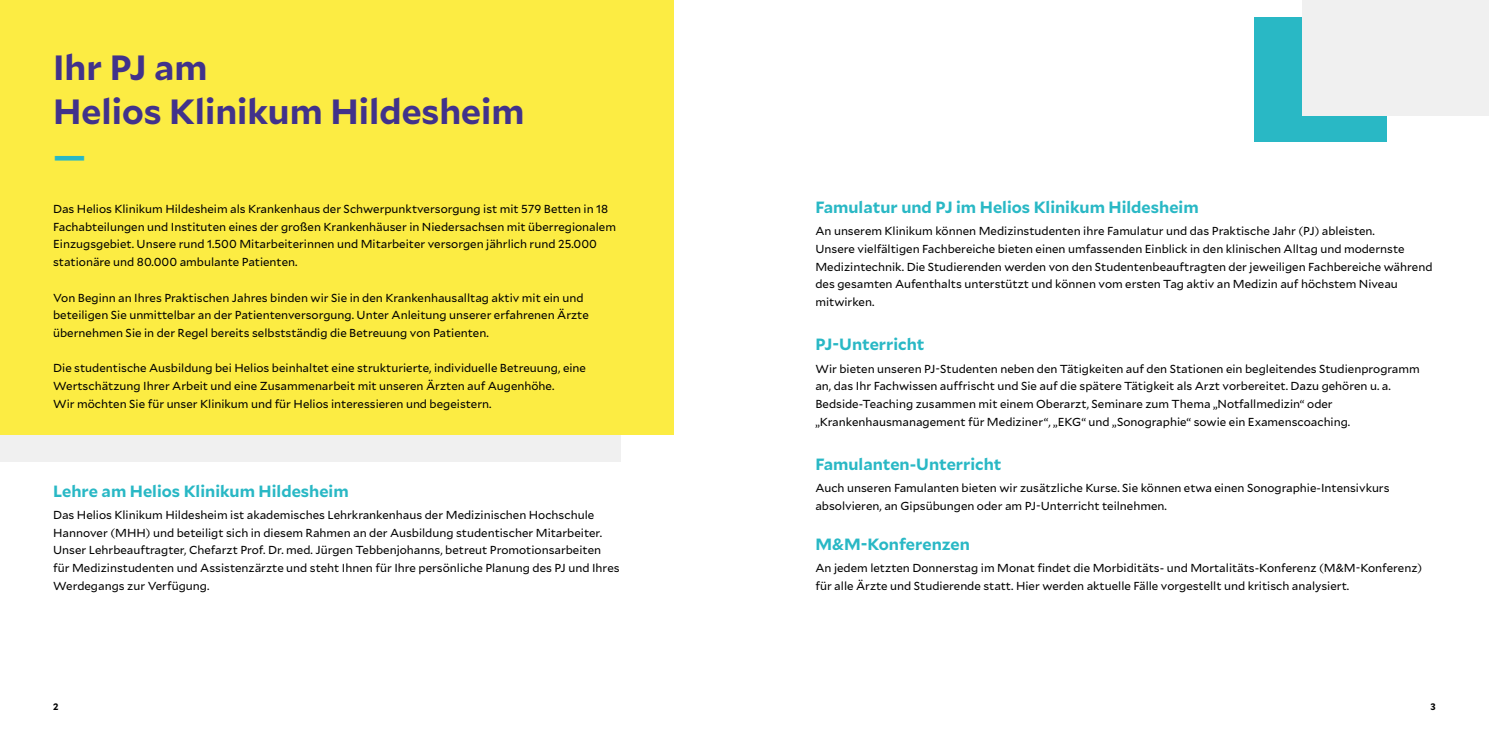
<style>
.page{position:relative;width:1489px;height:745px;background:#fff}
.page>*{position:absolute;margin:0;border:0;box-sizing:border-box;transform-origin:0 0}
.t1{font:700 35px/44.2px "Mallory";color:#41328b}
.t2{font:700 35px "Mallory";color:#29b8c5}
.t3{font:700 16.25px "Mallory";color:#29b8c5}
.t4{font:11.5px/17.8px "Mallory";color:#000}
.t5{font:700 9.38px "Mallory";color:#000}
</style>
<div class="page">
<div style="left:1253px;top:18px;width:133px;height:124px;background:#29b8c5"></div>
<div style="left:0;top:80px;width:620px;height:381px;background:#f0f0f0"></div>
<div style="left:0;top:0;width:673px;height:434px;background:#fcec43"></div>
<div style="left:1302px;top:0;width:186px;height:115px;background:#f0f0f0"></div>
<h1 class="t1" style="left:53px;top:43px;width:473px">Ihr PJ am<br>Helios Klinikum Hildesheim</h1>
<h1 class="t2" style="left:53px;top:129px;width:34px">—</h1>
<p class="t4" style="left:53px;top:199px;width:564px">Das Helios Klinikum Hildesheim als Krankenhaus der Schwerpunktversorgung ist mit 579 Betten in 18<br>Fachabteilungen und Instituten eines der großen Krankenhäuser in Niedersachsen mit überregionalem Einzugsgebiet. Unsere rund 1.500 Mitarbeiterinnen und Mitarbeiter versorgen jährlich rund 25.000 stationäre und 80.000 ambulante Patienten.</p>
<p class="t4" style="left:53px;top:288px;width:537px">Von Beginn an Ihres Praktischen Jahres binden wir Sie in den Krankenhausalltag aktiv mit ein und beteiligen Sie unmittelbar an der Patientenversorgung. Unter Anleitung unserer erfahrenen Ärzte übernehmen Sie in der Regel bereits selbstständig die Betreuung von Patienten.</p>
<p class="t4" style="left:53px;top:358px;width:534px">Die studentische Ausbildung bei Helios beinhaltet eine strukturierte, individuelle Betreuung, eine<br>Wertschätzung Ihrer Arbeit und eine Zusammenarbeit mit unseren Ärzten auf Augenhöhe.<br>Wir möchten Sie für unser Klinikum und für Helios interessieren und begeistern.</p>
<h2 class="t3" style="left:53px;top:478px;width:297px">Lehre am Helios Klinikum Hildesheim</h2>
<p class="t4" style="left:53px;top:505px;width:568px">Das Helios Klinikum Hildesheim ist akademisches Lehrkrankenhaus der Medizinischen Hochschule Hannover (MHH) und beteiligt sich in diesem Rahmen an der Ausbildung studentischer Mitarbeiter.<br>Unser Lehrbeauftragter, Chefarzt Prof. Dr. med. Jürgen Tebbenjohanns, betreut Promotionsarbeiten für Medizinstudenten und Assistenzärzte und steht Ihnen für Ihre persönliche Planung des PJ und Ihres Werdegangs zur Verfügung.</p>
<h2 class="t3" style="left:815px;top:195px;width:385px">Famulatur und PJ im Helios Klinikum Hildesheim</h2>
<p class="t4" style="left:815px;top:221px;width:618px">An unserem Klinikum können Medizinstudenten ihre Famulatur und das Praktische Jahr (PJ) ableisten.<br>Unsere vielfältigen Fachbereiche bieten einen umfassenden Einblick in den klinischen Alltag und modernste Medizintechnik. Die Studierenden werden von den Studentenbeauftragten der jeweiligen Fachbereiche während des gesamten Aufenthalts unterstützt und können vom ersten Tag aktiv an Medizin auf höchstem Niveau mitwirken.</p>
<h2 class="t3" style="left:815px;top:332px;width:111px">PJ-Unterricht</h2>
<p class="t4" style="left:815px;top:359px;width:606px">Wir bieten unseren PJ-Studenten neben den Tätigkeiten auf den Stationen ein begleitendes Studienprogramm an, das Ihr Fachwissen auffrischt und Sie auf die spätere Tätigkeit als Arzt vorbereitet. Dazu gehören u. a.<br>Bedside-Teaching zusammen mit einem Oberarzt, Seminare zum Thema „Notfallmedizin“ oder „Krankenhausmanagement für Mediziner“, „EKG“ und „Sonographie“ sowie ein Examenscoaching.</p>
<h2 class="t3" style="left:815px;top:451px;width:188px">Famulanten-Unterricht</h2>
<p class="t4" style="left:815px;top:478px;width:575px">Auch unseren Famulanten bieten wir zusätzliche Kurse. Sie können etwa einen Sonographie-Intensivkurs absolvieren, an Gipsübungen oder am PJ-Unterricht teilnehmen.</p>
<h2 class="t3" style="left:815px;top:531px;width:156px">M&amp;M-Konferenzen</h2>
<p class="t4" style="left:815px;top:558px;width:608px">An jedem letzten Donnerstag im Monat findet die Morbiditäts- und Mortalitäts-Konferenz (M&amp;M-Konferenz) für alle Ärzte und Studierende statt. Hier werden aktuelle Fälle vorgestellt und kritisch analysiert.</p>
<p class="t5" style="left:53px;top:698px;width:7px">2</p>
<p class="t5" style="left:1430px;top:698px;width:7px">3</p>
</div>
